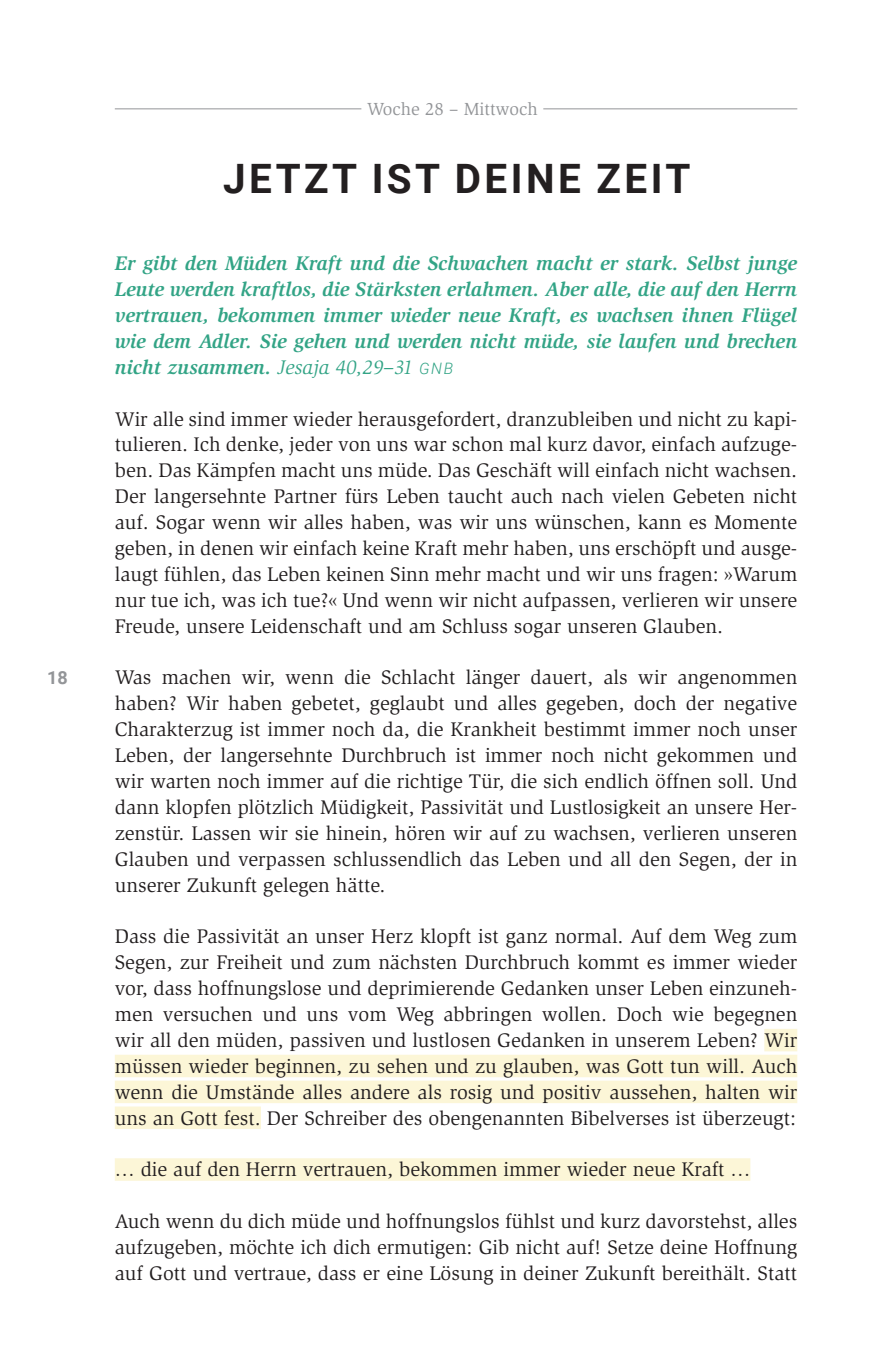
<style>
.page{position:relative;width:893px;height:1372px;background:#fff}
.page>*{position:absolute;margin:0;border:0;box-sizing:border-box;transform-origin:0 0}
.t1{font:700 40.5px "Roboto";letter-spacing:.085em;color:#231f20}
.t2{font:20.25px/25.9px "Slimbach";color:#231f20;text-align:justify}
.t3{font:italic 700 20.25px/25.9px "Slimbach";color:#33a486;text-align:justify}
.t4{font:18px "Slimbach";color:#939598}
.t5{font:700 18px "Roboto";color:#939598}
.s1{font-weight:400}
.s2{font-family:"Roboto";font-weight:300;font-size:15.75px}
</style>
<div class="page">
<div style="left:764px;top:1028px;width:33px;height:23px;background:#fcf6d7"></div>
<div style="left:115px;top:1054px;width:682px;height:23px;background:#fcf6d7"></div>
<div style="left:115px;top:1080px;width:682px;height:23px;background:#fcf6d7"></div>
<div style="left:115px;top:1106px;width:146px;height:22px;background:#fcf6d7"></div>
<div style="left:115px;top:1158px;width:635px;height:22px;background:#fcf6d7"></div>
<hr style="left:115px;top:108px;width:246px;height:1px;background:#939598">
<hr style="left:543px;top:108px;width:254px;height:1px;background:#939598">
<p class="t5" style="left:47px;top:665px;width:22px">18</p>
<p class="t4" style="left:367px;top:98px;width:173px">Woche 28 – Mittwoch</p>
<h1 class="t1" style="left:223px;top:150px;width:469px">JETZT IST DEINE ZEIT</h1>
<p class="t3" style="left:115px;top:250px;width:684px">Er gibt den Müden Kraft und die Schwachen macht er stark. Selbst junge Leute werden kraftlos, die Stärksten erlahmen. Aber alle, die auf den Herrn vertrauen, bekommen immer wieder neue Kraft, es wachsen ihnen Flügel wie dem Adler. Sie gehen und werden nicht müde, sie laufen und brechen nicht zusammen. <span class="s1">Jesaja 40,29–31</span> <span class="s2">GNB</span></p>
<p class="t2" style="left:115px;top:406px;width:684px">Wir alle sind immer wieder herausgefordert, dranzubleiben und nicht zu kapi&shy;tulieren. Ich denke, jeder von uns war schon mal kurz davor, einfach aufzuge&shy;ben. Das Kämpfen macht uns müde. Das Geschäft will einfach nicht wachsen.<br>Der langersehnte Partner fürs Leben taucht auch nach vielen Gebeten nicht auf. Sogar wenn wir alles haben, was wir uns wünschen, kann es Momente geben, in denen wir einfach keine Kraft mehr haben, uns erschöpft und ausge&shy;laugt fühlen, das Leben keinen Sinn mehr macht und wir uns fragen: »Warum nur tue ich, was ich tue?« Und wenn wir nicht aufpassen, verlieren wir unsere Freude, unsere Leidenschaft und am Schluss sogar unseren Glauben.</p>
<p class="t2" style="left:115px;top:665px;width:684px">Was machen wir, wenn die Schlacht länger dauert, als wir angenommen haben? Wir haben gebetet, geglaubt und alles gegeben, doch der negative Charakterzug ist immer noch da, die Krankheit bestimmt immer noch unser Leben, der langersehnte Durchbruch ist immer noch nicht gekommen und wir warten noch immer auf die richtige Tür, die sich endlich öffnen soll. Und dann klopfen plötzlich Müdigkeit, Passivität und Lustlosigkeit an unsere Her&shy;zenstür. Lassen wir sie hinein, hören wir auf zu wachsen, verlieren unseren Glauben und verpassen schlussendlich das Leben und all den Segen, der in unserer Zukunft gelegen hätte.</p>
<p class="t2" style="left:115px;top:923px;width:684px">Dass die Passivität an unser Herz klopft ist ganz normal. Auf dem Weg zum Segen, zur Freiheit und zum nächsten Durchbruch kommt es immer wieder vor, dass hoffnungslose und deprimierende Gedanken unser Leben einzuneh&shy;men versuchen und uns vom Weg abbringen wollen. Doch wie begegnen wir all den müden, passiven und lustlosen Gedanken in unserem Leben? Wir müssen wieder beginnen, zu sehen und zu glauben, was Gott tun will. Auch wenn die Umstände alles andere als rosig und positiv aussehen, halten wir uns an Gott fest. Der Schreiber des obengenannten Bibelverses ist überzeugt:</p>
<p class="t2" style="left:115px;top:1156px;width:637px">… die auf den Herrn vertrauen, bekommen immer wieder neue Kraft …</p>
<p class="t2" style="left:115px;top:1208px;width:684px">Auch wenn du dich müde und hoffnungslos fühlst und kurz davorstehst, alles aufzugeben, möchte ich dich ermutigen: Gib nicht auf! Setze deine Hoffnung auf Gott und vertraue, dass er eine Lösung in deiner Zukunft bereithält. Statt</p>
</div>
